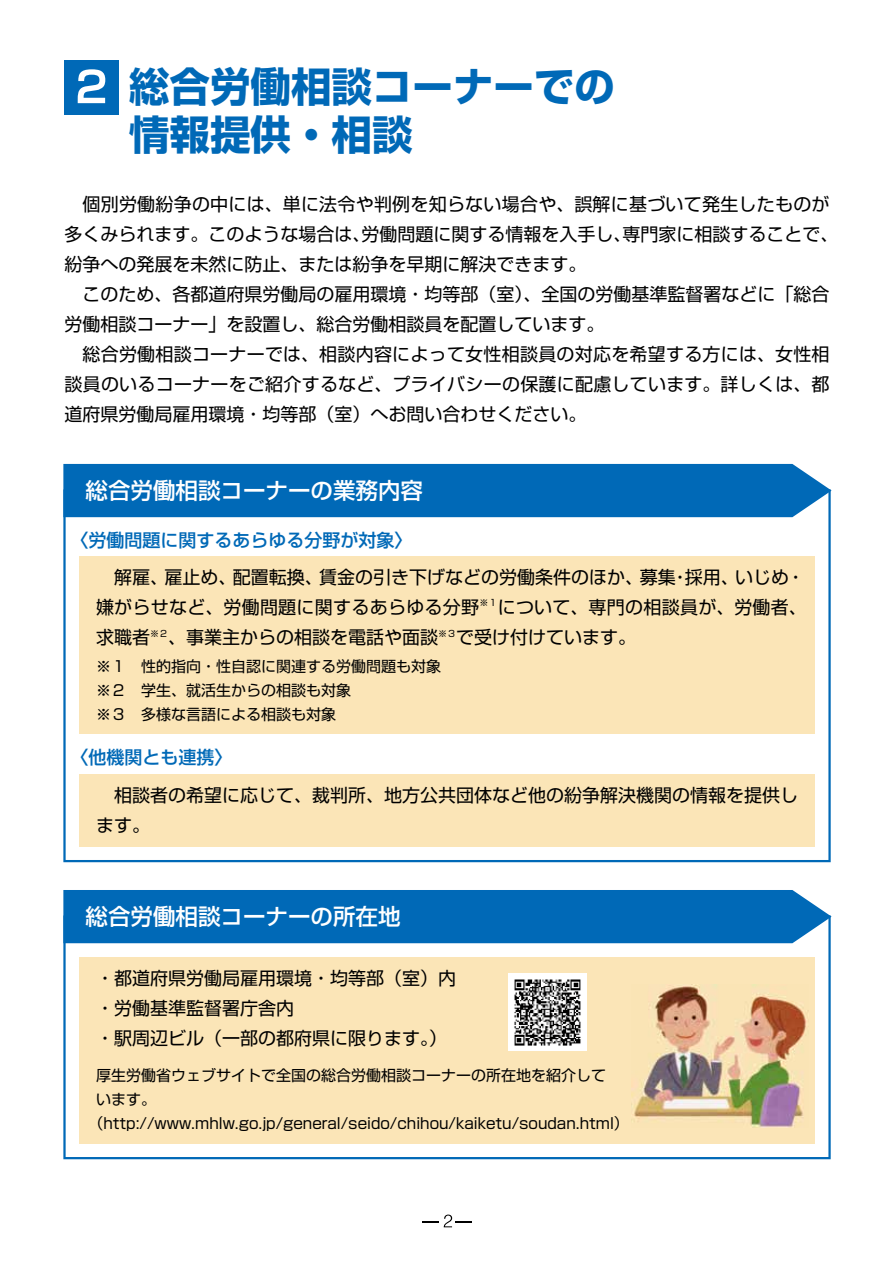
<style>
.page{position:relative;width:893px;height:1263px;background:#fff}
.page>*{position:absolute;margin:0;border:0;box-sizing:border-box;transform-origin:0 0}
.t1{font:700 40.5px/48px "P Shin Go Pr 6 N";color:#0069b7}
.t2{font:500 22.5px "P Shin Go Pr 6 N";color:#fff}
.t3{font:18px/30px "P Shin Go Pr 6 N";color:#000}
.t4{font:500 18px "P Shin Go Pr 6 N";color:#0069b7}
.t5{font:15px/24px "P Shin Go Pr 6 N";color:#000}
</style>
<div class="page">
<div style="left:64px;top:60px;width:54px;height:54px;background:#0069b7"></div>
<svg style="left:78px;top:69px;width:27px;height:34px"></svg>
<div style="left:63px;top:463px;width:769px;height:55px;background:#0069b7"></div>
<div style="left:63px;top:489px;width:768px;height:373px;border:2px solid #0069b7"></div>
<div style="left:80px;top:556px;width:734px;height:178px;background:#fbe5b7"></div>
<div style="left:63px;top:890px;width:769px;height:54px;background:#0069b7"></div>
<div style="left:63px;top:915px;width:768px;height:244px;border:2px solid #0069b7"></div>
<div style="left:80px;top:957px;width:734px;height:186px;background:#fbe5b7"></div>
<div style="left:80px;top:774px;width:734px;height:72px;background:#fbe5b7"></div>
<img style="left:632px;top:985px;width:174px;height:142px">
<img style="left:509px;top:973px;width:77px;height:77px">
<svg style="left:422px;top:1221px;width:16px;height:1px"></svg>
<svg style="left:444px;top:1214px;width:28px;height:13px"></svg>
<h1 class="t1" style="left:129px;top:62px;width:487px">総合労働相談コーナーでの情報提供・相談</h1>
<p class="t3" style="left:64px;top:188px;width:775px;text-indent:18px">個別労働紛争の中には、単に法令や判例を知らない場合や、誤解に基づいて発生したものが多くみられます。このような場合は、労働問題に関する情報を入手し、専門家に相談することで、紛争への発展を未然に防止、または紛争を早期に解決できます。</p>
<p class="t3" style="left:64px;top:278px;width:766px;text-indent:18px">このため、各都道府県労働局の雇用環境・均等部（室）、全国の労働基準監督署などに「総合労働相談コーナー」を設置し、総合労働相談員を配置しています。</p>
<p class="t3" style="left:64px;top:338px;width:767px;text-align:justify;text-indent:18px">総合労働相談コーナーでは、相談内容によって女性相談員の対応を希望する方には、女性相談員のいるコーナーをご紹介するなど、プライバシーの保護に配慮しています。詳しくは、都道府県労働局雇用環境・均等部（室）へお問い合わせください。</p>
<p class="t2" style="left:86px;top:472px;width:339px">総合労働相談コーナーの業務内容</p>
<p class="t4" style="left:70px;top:525px;width:343px">〈労働問題に関するあらゆる分野が対象〉</p>
<p class="t3" style="left:96px;top:561px;width:712px;text-align:justify;text-indent:18px">解雇、雇止め、配置転換、賃金の引き下げなどの労働条件のほか、募集・採用、いじめ・嫌がらせなど、労働問題に関するあらゆる分野<sup>※１</sup>について、専門の相談員が、労働者、求職者<sup>※２</sup>、事業主からの相談を電話や面談<sup>※３</sup>で受け付けています。</p>
<p class="t5" style="left:96px;top:653px;width:346px">※１　性的指向・性自認に関連する労働問題も対象※２　学生、就活生からの相談も対象<br>※３　多様な言語による相談も対象</p>
<p class="t4" style="left:70px;top:743px;width:163px">〈他機関とも連携〉</p>
<p class="t3" style="left:96px;top:779px;width:703px;text-indent:18px">相談者の希望に応じて、裁判所、地方公共団体など他の紛争解決機関の情報を提供します。</p>
<p class="t2" style="left:86px;top:898px;width:316px">総合労働相談コーナーの所在地</p>
<p class="t3" style="left:96px;top:962px;width:361px">・都道府県労働局雇用環境・均等部（室）内・労働基準監督署庁舎内<br>・駅周辺ビル（一部の都府県に限ります。）</p>
<p class="t5" style="left:96px;top:1062px;width:511px">厚生労働省ウェブサイトで全国の総合労働相談コーナーの所在地を紹介して</p>
<p class="t5" style="left:96px;top:1086px;width:61px">います。</p>
<p class="t5" style="left:88px;top:1110px;width:542px">（http://www.mhlw.go.jp/general/seido/chihou/kaiketu/soudan.html）</p>
</div>
